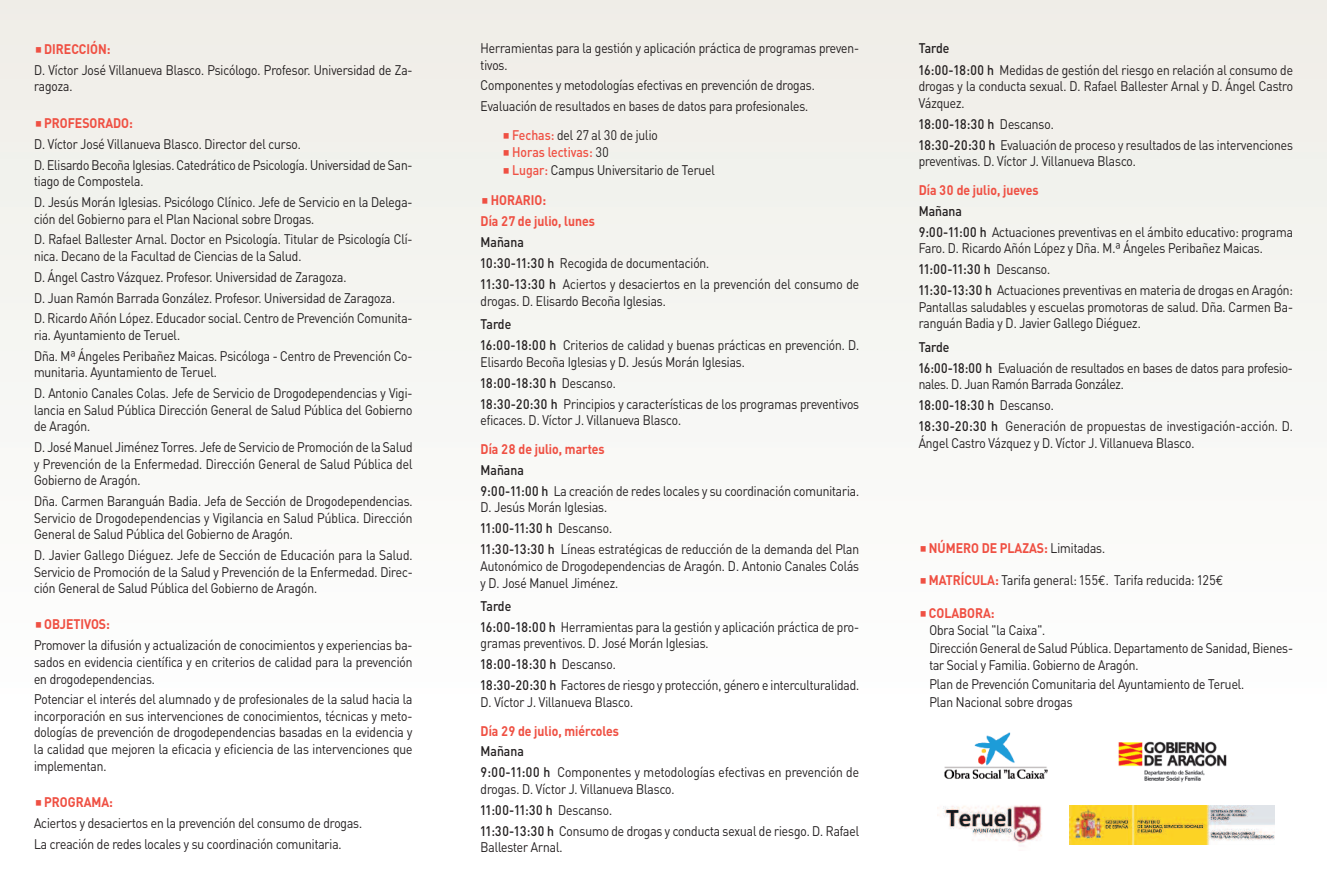
<style>
.page{position:relative;width:1327px;height:893px;background:#fff}
.page>*{position:absolute;margin:0;border:0;box-sizing:border-box;transform-origin:0 0}
.t1{font:13.8px/21px "Sapient Sans";color:#231f20;scale:.9 1}
.t2{font:700 13.8px/21.6px "Sapient Sans";color:#ef5043;scale:.9 1}
.t3{font:500 13.8px "Sapient Sans";color:#ef5043;scale:.9 1}
.s1{font-family:"Letter Gothic Std";font-weight:700;font-style:italic;color:#ef5043}
.s2{font-weight:700;color:#ef5043}
.s3{font-weight:500;color:#ef5043}
.s4{font-family:"Letter Gothic Std";font-weight:700;font-style:italic}
.s5{font-weight:400;color:#231f20}
.s6{font-family:"Letter Gothic Std";font-style:italic}
.s7{font-weight:500}
.s8{font-family:"Euro Mono"}
</style>
<div class="page">
<img style="left:944px;top:732px;width:104px;height:47px">
<img style="left:943px;top:805px;width:99px;height:41px">
<img style="left:1069px;top:806px;width:205px;height:39px">
<img style="left:1118px;top:741px;width:109px;height:42px">
<p class="t1" style="left:34px;top:38px;width:422px"><span class="s1">■</span> <span class="s2">DIRECCIÓN:<br></span>D. Víctor José Villanueva Blasco. Psicólogo. Profesor. Universidad de Za-</p>
<p class="t1" style="left:34px;top:76px;width:44px">ragoza.</p>
<p class="t1" style="left:34px;top:112px;width:422px"><span class="s1">■</span> <span class="s2">PROFESORADO:<br></span>D. Víctor José Villanueva Blasco. Director del curso.<br>D. Elisardo Becoña Iglesias. Catedrático de Psicología. Universidad de San-</p>
<p class="t1" style="left:34px;top:171px;width:422px">tiago de Compostela.<br>D. Jesús Morán Iglesias. Psicólogo Clínico. Jefe de Servicio en la Delega-</p>
<p class="t1" style="left:34px;top:208px;width:422px">ción del Gobierno para el Plan Nacional sobre Drogas.<br>D. Rafael Ballester Arnal. Doctor en Psicología. Titular de Psicología Clí-</p>
<p class="t1" style="left:34px;top:246px;width:422px">nica. Decano de la Facultad de Ciencias de la Salud.<br>D. Ángel Castro Vázquez. Profesor. Universidad de Zaragoza.<br>D. Juan Ramón Barrada González. Profesor. Universidad de Zaragoza.<br>D. Ricardo Añón López. Educador social. Centro de Prevención Comunita-</p>
<p class="t1" style="left:34px;top:325px;width:422px">ria. Ayuntamiento de Teruel.<br>Dña. Mª Ángeles Peribañez Maicas. Psicóloga - Centro de Prevención Co-</p>
<p class="t1" style="left:34px;top:362px;width:422px">munitaria. Ayuntamiento de Teruel.<br>D. Antonio Canales Colas. Jefe de Servicio de Drogodependencias y Vigi-</p>
<p class="t1" style="left:34px;top:402px;width:422px;line-height:16.5px">lancia en Salud Pública Dirección General de Salud Pública del Gobierno de Aragón.</p>
<p class="t1" style="left:34px;top:439px;width:422px;line-height:16.5px;text-align:justify">D. José Manuel Jiménez Torres. Jefe de Servicio de Promoción de la Salud y Prevención de la Enfermedad. Dirección General de Salud Pública del Gobierno de Aragón.</p>
<p class="t1" style="left:34px;top:493px;width:422px;line-height:16.5px;text-align:justify">Dña. Carmen Baranguán Badia. Jefa de Sección de Drogodependencias.<br>Servicio de Drogodependencias y Vigilancia en Salud Pública. Dirección General de Salud Pública del Gobierno de Aragón.</p>
<p class="t1" style="left:34px;top:547px;width:422px;line-height:16.5px;text-align:justify">D. Javier Gallego Diéguez. Jefe de Sección de Educación para la Salud.<br>Servicio de Promoción de la Salud y Prevención de la Enfermedad. Direc&shy;ción General de Salud Pública del Gobierno de Aragón.</p>
<p class="t1" style="left:34px;top:614px;width:422px"><span class="s1">■</span> <span class="s2">OBJETIVOS:<br></span>Promover la difusión y actualización de conocimientos y experiencias ba-</p>
<p class="t1" style="left:34px;top:654px;width:422px;line-height:16.5px">sados en evidencia científica y en criterios de calidad para la prevención en drogodependencias.</p>
<p class="t1" style="left:34px;top:691px;width:422px;line-height:16.5px;text-align:justify">Potenciar el interés del alumnado y de profesionales de la salud hacia la incorporación en sus intervenciones de conocimientos, técnicas y meto&shy;dologías de prevención de drogodependencias basadas en la evidencia y la calidad que mejoren la eficacia y eficiencia de las intervenciones que implementan.</p>
<p class="t1" style="left:34px;top:791px;width:366px"><span class="s1">■</span> <span class="s2">PROGRAMA:<br></span>Aciertos y desaciertos en la prevención del consumo de drogas.<br>La creación de redes locales y su coordinación comunitaria.</p>
<p class="t1" style="left:480px;top:40px;width:422px;line-height:16.5px">Herramientas para la gestión y aplicación práctica de programas preven&shy;tivos.</p>
<p class="t1" style="left:480px;top:75px;width:373px;line-height:20.4px">Componentes y metodologías efectivas en prevención de drogas.<br>Evaluación de resultados en bases de datos para profesionales.</p>
<p class="t1" style="left:502px;top:125px;width:175px"><span class="s1">■</span> <span class="s3">Fechas:</span> del 27 al 30 de julio</p>
<p class="t3" style="left:502px;top:145px;width:121px"><span class="s4">■</span> Horas lectivas: <span class="s5">30</span></p>
<p class="t1" style="left:502px;top:159px;width:238px"><span class="s1">■</span> <span class="s3">Lugar:</span> Campus Universitario de Teruel</p>
<p class="t2" style="left:480px;top:189px;width:129px"><span class="s6">■</span> HORARIO:<br>Día 27 de julio, lunes</p>
<p class="t1" style="left:480px;top:232px;width:422px"><span class="s7">Mañana<br>10:30-11:30 h</span> Recogida de documentación.<br><span class="s7">11:30-13:30 h</span> Aciertos y desaciertos en la prevención del consumo de</p>
<p class="t1" style="left:480px;top:291px;width:207px">drogas. D. Elisardo Becoña Iglesias.</p>
<p class="t1" style="left:480px;top:314px;width:422px"><span class="s7">Tarde<br>16:00-18:00 h</span> Criterios de calidad y buenas prácticas en prevención. D.</p>
<p class="t1" style="left:480px;top:351px;width:422px">Elisardo Becoña Iglesias y D. Jesús Morán Iglesias.<br><span class="s7">18:00-18:30 h</span> Descanso.<br><span class="s7">18:30-20:30 h</span> Principios y características de los programas preventivos</p>
<p class="t1" style="left:480px;top:410px;width:224px">eficaces. D. Víctor J. Villanueva Blasco.</p>
<p class="t2" style="left:480px;top:439px;width:139px">Día 28 de julio, martes</p>
<p class="t1" style="left:480px;top:460px;width:422px"><span class="s7">Mañana<br>9:00-11:00 h</span> La creación de redes locales y su coordinación comunitaria.</p>
<p class="t1" style="left:480px;top:497px;width:422px">D. Jesús Morán Iglesias.<br><span class="s7">11:00-11:30 h</span> Descanso.<br><span class="s7">11:30-13:30 h</span> Líneas estratégicas de reducción de la demanda del Plan</p>
<p class="t1" style="left:480px;top:558px;width:422px;line-height:16.5px">Autonómico de Drogodependencias de Aragón. D. Antonio Canales Colás y D. José Manuel Jiménez.</p>
<p class="t1" style="left:480px;top:595px;width:422px"><span class="s7">Tarde<br>16:00-18:00 h</span> Herramientas para la gestión y aplicación práctica de pro-</p>
<p class="t1" style="left:480px;top:633px;width:422px">gramas preventivos. D. José Morán Iglesias.<br><span class="s7">18:00-18:30 h</span> Descanso.<br><span class="s7">18:30-20:30 h</span> Factores de riesgo y protección, género e interculturalidad.</p>
<p class="t1" style="left:480px;top:691px;width:171px">D. Víctor J. Villanueva Blasco.</p>
<p class="t2" style="left:480px;top:720px;width:155px">Día 29 de julio, miércoles</p>
<p class="t1" style="left:480px;top:741px;width:422px"><span class="s7">Mañana<br>9:00-11:00 h</span> Componentes y metodologías efectivas en prevención de</p>
<p class="t1" style="left:480px;top:778px;width:422px">drogas. D. Víctor J. Villanueva Blasco.<br><span class="s7">11:00-11:30 h</span> Descanso.<br><span class="s7">11:30-13:30 h</span> Consumo de drogas y conducta sexual de riesgo. D. Rafael</p>
<p class="t1" style="left:480px;top:837px;width:92px">Ballester Arnal.</p>
<p class="t1" style="left:918px;top:38px;width:417px"><span class="s7">Tarde<br>16:00-18:00 h</span> Medidas de gestión del riesgo en relación al consumo de</p>
<p class="t1" style="left:918px;top:78px;width:417px;line-height:16.5px">drogas y la conducta sexual. D. Rafael Ballester Arnal y D. Ángel Castro<br>Vázquez.</p>
<p class="t1" style="left:918px;top:113px;width:417px"><span class="s7">18:00-18:30 h</span> Descanso.<br><span class="s7">18:30-20:30 h</span> Evaluación de proceso y resultados de las intervenciones</p>
<p class="t1" style="left:918px;top:151px;width:243px">preventivas. D. Víctor J. Villanueva Blasco.</p>
<p class="t2" style="left:918px;top:180px;width:135px">Día 30 de julio, jueves</p>
<p class="t1" style="left:918px;top:200px;width:417px"><span class="s7">Mañana<br>9:00-11:00 h</span> Actuaciones preventivas en el ámbito educativo: programa</p>
<p class="t1" style="left:918px;top:238px;width:417px">Faro. D. Ricardo Añón López y Dña. M.ª Ángeles Peribañez Maicas.<br><span class="s7">11:00-11:30 h</span> Descanso.<br><span class="s7">11:30-13:30 h</span> Actuaciones preventivas en materia de drogas en Aragón:</p>
<p class="t1" style="left:918px;top:299px;width:417px;line-height:16.5px">Pantallas saludables y escuelas promotoras de salud. Dña. Carmen Ba&shy;ranguán Badia y D. Javier Gallego Diéguez.</p>
<p class="t1" style="left:918px;top:336px;width:417px"><span class="s7">Tarde<br>16:00-18:00 h</span> Evaluación de resultados en bases de datos para profesio-</p>
<p class="t1" style="left:918px;top:374px;width:417px">nales. D. Juan Ramón Barrada González.<br><span class="s7">18:00-18:30 h</span> Descanso.<br><span class="s7">18:30-20:30 h</span> Generación de propuestas de investigación-acción. D.</p>
<p class="t1" style="left:918px;top:432px;width:308px">Ángel Castro Vázquez y D. Víctor J. Villanueva Blasco.</p>
<p class="t2" style="left:918px;top:538px;width:209px"><span class="s6">■</span> NÚMERO DE PLAZAS: <span class="s5">Limitadas.</span></p>
<p class="t1" style="left:918px;top:570px;width:340px"><span class="s1">■</span> <span class="s2">MATRÍCULA:</span> Tarifa general: 155<span class="s8">€</span>. Tarifa reducida: 125<span class="s8">€</span></p>
<p class="t1" style="left:929px;top:604px;width:130px;line-height:17px;text-indent:-11px"><span class="s1">■</span> <span class="s2">COLABORA:<br></span>Obra Social "la Caixa".</p>
<p class="t1" style="left:929px;top:640px;width:406px;line-height:16.5px">Dirección General de Salud Pública. Departamento de Sanidad, Bienes&shy;tar Social y Familia. Gobierno de Aragón.</p>
<p class="t1" style="left:929px;top:674px;width:351px;line-height:18.8px">Plan de Prevención Comunitaria del Ayuntamiento de Teruel.<br>Plan Nacional sobre drogas</p>
</div>
